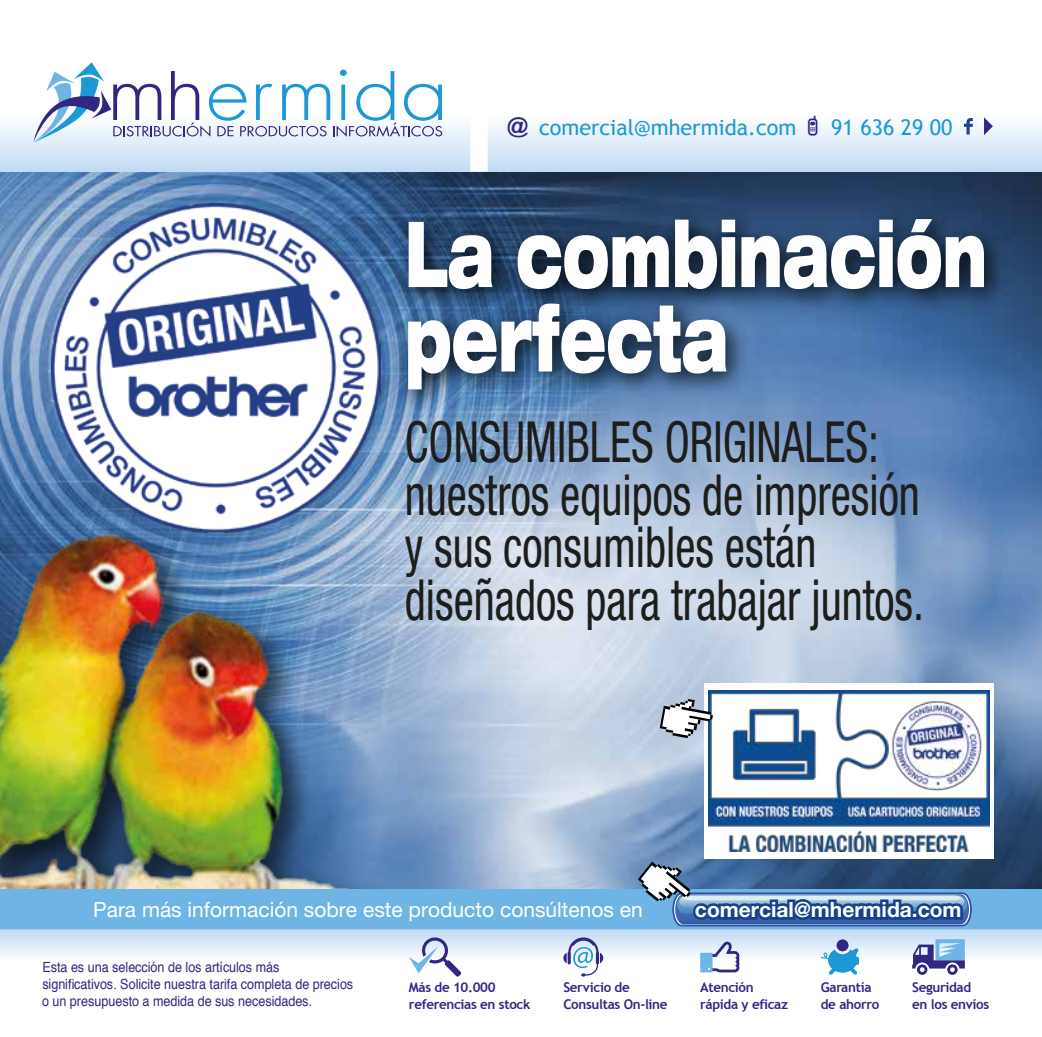
<style>
.page{position:relative;width:1042px;height:1037px;background:#fff}
.page>*{position:absolute;margin:0;border:0;box-sizing:border-box;transform-origin:0 0}
.t1{font:900 expanded 91.17px/84.4px "Helvetica Neue LT Std";letter-spacing:-.005em;color:#fff;scale:.59 1}
.t2{font:condensed 56.7px/52.5px "Helvetica Neue LT Std";color:#1d1d1b;scale:.8 1}
.t3{font:21.53px "Trebuchet MS";color:#1d98d5}
.t4{font:21px "Helvetica Neue LT Std";color:#fff}
.t5{font:700 21px "Helvetica Neue LT Std";color:#fff}
.t6{font:14px/16.8px "Helvetica";letter-spacing:-.005em;color:#312783;scale:.9 1}
.t7{font:700 13.47px/16.1px "Trebuchet MS";letter-spacing:-.025em;color:#312783}
.s1{font-family:"Arial Rounded MT Bold";color:#312783}
.s2{font-family:"Cellpic";color:#312783}
</style>
<div class="page">
<img style="left:0;top:172px;width:1042px;height:717px">
<img style="left:387px;top:658px;width:40px;height:231px">
<img style="left:0;top:517px;width:387px;height:372px">
<div style="left:0;top:87px;width:1042px;height:84px;background:linear-gradient(to bottom,#fff,#c9e0f6)"></div>
<svg style="left:33px;top:62px;width:409px;height:80px"></svg>
<img style="left:964px;top:118px;width:9px;height:16px">
<svg style="left:984px;top:117px;width:9px;height:18px"></svg>
<div style="left:470px;top:0;width:18px;height:171px;background:#fff"></div>
<div style="left:0;top:889px;width:1042px;height:38px;background:#6eb5e5"></div>
<div style="left:0;top:929px;width:1042px;height:48px;background:linear-gradient(to bottom,#c6def5,#fff)"></div>
<svg style="left:409px;top:935px;width:52px;height:41px"></svg>
<svg style="left:563px;top:937px;width:40px;height:39px"></svg>
<hr style="left:0;top:925px;width:1042px;height:4px;background:#6eb5e5">
<img style="left:408px;top:189px;width:611px;height:235px">
<img style="left:23px;top:177px;width:385px;height:383px">
<img style="left:51px;top:203px;width:329px;height:330px">
<img style="left:378px;top:387px;width:579px;height:271px">
<div style="left:704px;top:683px;width:289px;height:175px;background:#fff"></div>
<svg style="left:638px;top:861px;width:334px;height:113px"></svg>
<img style="left:708px;top:690px;width:281px;height:161px">
<svg style="left:660px;top:698px;width:53px;height:40px"></svg>
<h3 class="t3" style="left:507px;top:114px;width:447px"><span class="s1">@</span> comercial@mhermida.com <span class="s2">a</span> 91 636 29 00</h3>
<h1 class="t1" style="left:405px;top:208px;width:988px">La combinación perfecta</h1>
<h2 class="t2" style="left:405px;top:415px;width:650px">CONSUMIBLES ORIGINALES: nuestros equipos de impresión y sus consumibles están diseñados para trabajar juntos.</h2>
<h3 class="t4" style="left:93px;top:896px;width:551px">Para más información sobre este producto consúltenos en</h3>
<h3 class="t5" style="left:695px;top:896px;width:268px">comercial@mhermida.com</h3>
<p class="t6" style="left:42px;top:958px;width:347px">Esta es una selección de los artículos más significativos. Solicite nuestra tarifa completa de precios o un presupuesto a medida de sus necesidades.</p>
<p class="t7" style="left:409px;top:979px;width:123px">Más de 10.000 referencias en stock</p>
<p class="t7" style="left:563px;top:979px;width:106px">Servicio de<br>Consultas On-line</p>
<p class="t7" style="left:700px;top:979px;width:89px">Atención rápida y eficaz</p>
<p class="t7" style="left:821px;top:979px;width:60px">Garantía de ahorro</p>
<p class="t7" style="left:912px;top:979px;width:79px">Seguridad en los envíos</p>
</div>
